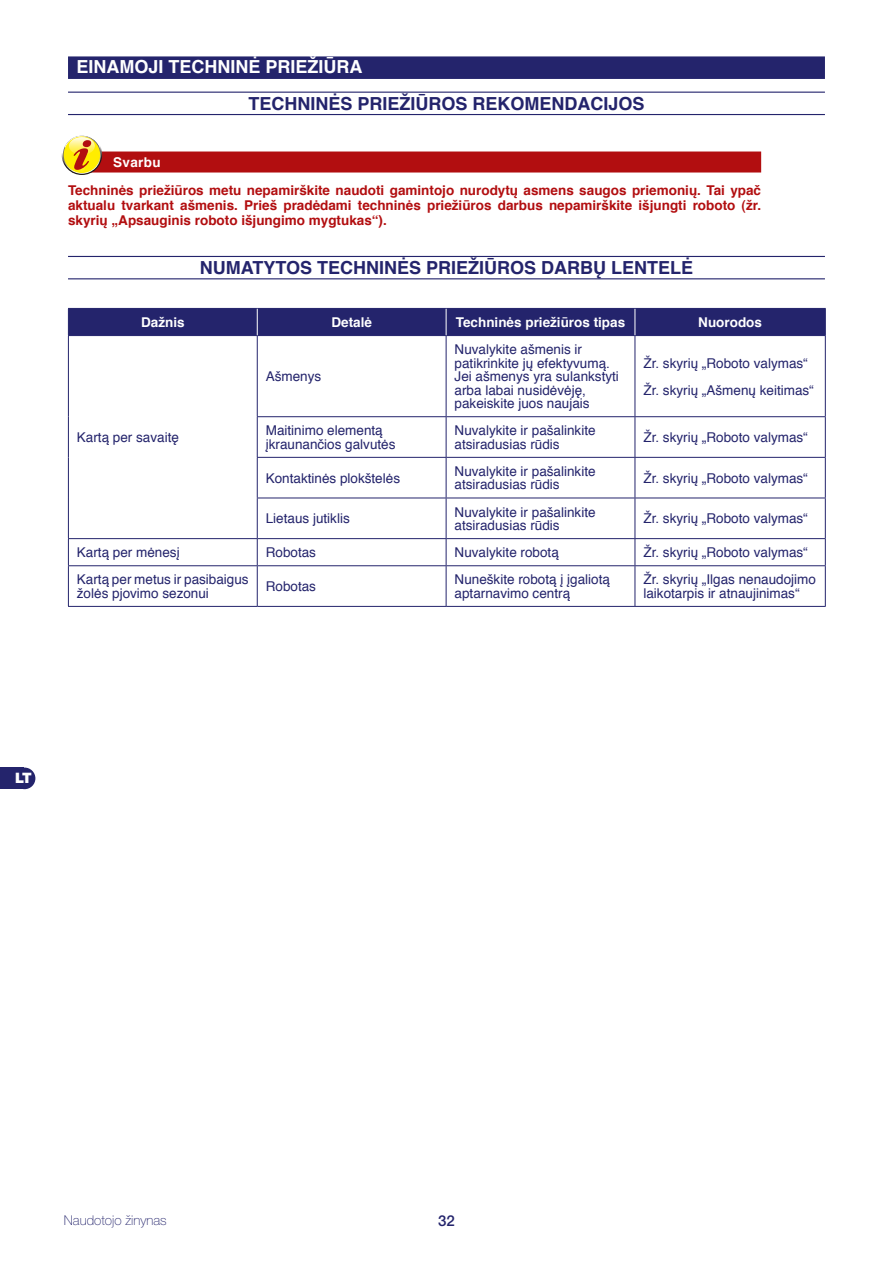
<style>
.page{position:relative;width:893px;height:1263px;background:#fff}
.page>*{position:absolute;margin:0;border:0;box-sizing:border-box;transform-origin:0 0}
.t1{font:700 18px "Helvetica";color:#24246c}
.t2{font:700 18px "Helvetica";color:#fff}
.t3{font:500 15px "Helvetica Neue LT Std";color:#24246c}
.t4{font:900 14.4px "Helvetica Neue LT Std";color:#fff}
.t5{font:13.5px/13.5px "Helvetica";color:#24246c}
.t6{font:700 13.5px/15px "Helvetica";color:#b20e10;text-align:justify}
.t7{font:700 13.5px "Helvetica";color:#fff}
.t8{font:100 13.5px "Helvetica Neue LT Std";color:#24246c}
</style>
<div class="page">
<div style="left:0;top:767px;width:24px;height:22px;background:#24246c"></div>
<div style="left:14px;top:767px;width:21px;height:22px;background:#24246c;border-radius:50%"></div>
<div style="left:68px;top:56px;width:757px;height:23px;background:#24246c"></div>
<hr style="left:68px;top:92px;width:757px;height:1px;background:#24246c">
<hr style="left:68px;top:114px;width:757px;height:1px;background:#24246c">
<div style="left:72px;top:152px;width:689px;height:21px;background:#b20e10"></div>
<svg style="left:62px;top:134px;width:40px;height:41px"></svg>
<svg style="left:63px;top:136px;width:38px;height:38px"></svg>
<svg style="left:64px;top:136px;width:36px;height:37px"></svg>
<svg style="left:65px;top:136px;width:34px;height:34px"></svg>
<hr style="left:68px;top:256px;width:757px;height:1px;background:#24246c">
<hr style="left:68px;top:278px;width:757px;height:1px;background:#24246c">
<hr style="left:68px;top:336px;width:1px;height:81px;background:#24246c">
<hr style="left:257px;top:336px;width:1px;height:80px;background:#24246c">
<hr style="left:446px;top:336px;width:1px;height:80px;background:#24246c">
<hr style="left:635px;top:336px;width:1px;height:80px;background:#24246c">
<hr style="left:825px;top:336px;width:1px;height:80px;background:#24246c">
<hr style="left:68px;top:417px;width:1px;height:40px;background:#24246c">
<hr style="left:257px;top:416px;width:189px;height:1px;background:#24246c">
<hr style="left:257px;top:417px;width:1px;height:40px;background:#24246c">
<hr style="left:446px;top:416px;width:189px;height:1px;background:#24246c">
<hr style="left:446px;top:417px;width:1px;height:40px;background:#24246c">
<hr style="left:635px;top:416px;width:191px;height:1px;background:#24246c">
<hr style="left:635px;top:417px;width:1px;height:40px;background:#24246c">
<hr style="left:825px;top:417px;width:1px;height:40px;background:#24246c">
<hr style="left:68px;top:457px;width:1px;height:41px;background:#24246c">
<hr style="left:257px;top:457px;width:189px;height:1px;background:#24246c">
<hr style="left:257px;top:458px;width:1px;height:40px;background:#24246c">
<hr style="left:446px;top:457px;width:189px;height:1px;background:#24246c">
<hr style="left:446px;top:458px;width:1px;height:40px;background:#24246c">
<hr style="left:635px;top:457px;width:191px;height:1px;background:#24246c">
<hr style="left:635px;top:458px;width:1px;height:40px;background:#24246c">
<hr style="left:825px;top:458px;width:1px;height:40px;background:#24246c">
<hr style="left:68px;top:498px;width:1px;height:40px;background:#24246c">
<hr style="left:257px;top:498px;width:189px;height:1px;background:#24246c">
<hr style="left:257px;top:498px;width:1px;height:40px;background:#24246c">
<hr style="left:446px;top:498px;width:189px;height:1px;background:#24246c">
<hr style="left:446px;top:498px;width:1px;height:40px;background:#24246c">
<hr style="left:635px;top:498px;width:191px;height:1px;background:#24246c">
<hr style="left:635px;top:498px;width:1px;height:40px;background:#24246c">
<hr style="left:825px;top:498px;width:1px;height:40px;background:#24246c">
<hr style="left:68px;top:538px;width:189px;height:1px;background:#24246c">
<svg style="left:68px;top:539px;width:1px;height:26px"></svg>
<hr style="left:257px;top:538px;width:189px;height:1px;background:#24246c">
<svg style="left:257px;top:539px;width:1px;height:26px"></svg>
<hr style="left:446px;top:538px;width:189px;height:1px;background:#24246c">
<svg style="left:446px;top:539px;width:1px;height:26px"></svg>
<hr style="left:635px;top:538px;width:191px;height:1px;background:#24246c">
<svg style="left:635px;top:539px;width:1px;height:26px"></svg>
<svg style="left:825px;top:539px;width:1px;height:26px"></svg>
<hr style="left:68px;top:565px;width:189px;height:1px;background:#24246c">
<hr style="left:68px;top:566px;width:1px;height:40px;background:#24246c">
<hr style="left:257px;top:565px;width:189px;height:1px;background:#24246c">
<hr style="left:257px;top:566px;width:1px;height:40px;background:#24246c">
<hr style="left:446px;top:565px;width:189px;height:1px;background:#24246c">
<hr style="left:446px;top:566px;width:1px;height:40px;background:#24246c">
<hr style="left:635px;top:565px;width:191px;height:1px;background:#24246c">
<hr style="left:635px;top:566px;width:1px;height:40px;background:#24246c">
<hr style="left:825px;top:566px;width:1px;height:40px;background:#24246c">
<hr style="left:68px;top:606px;width:189px;height:1px;background:#24246c">
<hr style="left:257px;top:606px;width:189px;height:1px;background:#24246c">
<hr style="left:446px;top:606px;width:189px;height:1px;background:#24246c">
<hr style="left:635px;top:606px;width:191px;height:1px;background:#24246c">
<div style="left:68px;top:308px;width:758px;height:28px;background:#24246c"></div>
<h1 class="t2" style="left:77px;top:53px;width:288px">EINAMOJI TECHNINĖ PRIEŽIŪRA</h1>
<h1 class="t1" style="left:248px;top:89px;width:398px">TECHNINĖS PRIEŽIŪROS REKOMENDACIJOS</h1>
<p class="t7" style="left:113px;top:152px;width:49px">Svarbu</p>
<p class="t6" style="left:68px;top:183px;width:695px">Techninės priežiūros metu nepamirškite naudoti gamintojo nurodytų asmens saugos priemonių. Tai ypač aktualu tvarkant ašmenis. Prieš pradėdami techninės priežiūros darbus nepamirškite išjungti roboto (žr. skyrių „Apsauginis roboto išjungimo mygtukas“).</p>
<h1 class="t1" style="left:200px;top:253px;width:495px">NUMATYTOS TECHNINĖS PRIEŽIŪROS DARBŲ LENTELĖ</h1>
<p class="t7" style="left:141px;top:311px;width:45px">Dažnis</p>
<p class="t7" style="left:331px;top:311px;width:42px">Detalė</p>
<p class="t7" style="left:456px;top:311px;width:171px">Techninės priežiūros tipas</p>
<p class="t7" style="left:698px;top:311px;width:65px">Nuorodos</p>
<p class="t5" style="left:77px;top:431px;width:104px">Kartą per savaitę</p>
<p class="t5" style="left:266px;top:370px;width:57px">Ašmenys</p>
<p class="t5" style="left:455px;top:343px;width:166px">Nuvalykite ašmenis ir patikrinkite jų efektyvumą.<br>Jei ašmenys yra sulankstyti arba labai nusidėvėję, pakeiskite juos naujais</p>
<p class="t5" style="left:643px;top:350px;width:172px;line-height:27px">Žr. skyrių „Roboto valymas“<br>Žr. skyrių „Ašmenų keitimas“</p>
<p class="t5" style="left:266px;top:424px;width:131px">Maitinimo elementą įkraunančios galvutės</p>
<p class="t5" style="left:455px;top:424px;width:143px">Nuvalykite ir pašalinkite atsiradusias rūdis</p>
<p class="t5" style="left:643px;top:431px;width:166px">Žr. skyrių „Roboto valymas“</p>
<p class="t5" style="left:266px;top:472px;width:136px">Kontaktinės plokštelės</p>
<p class="t5" style="left:455px;top:465px;width:143px">Nuvalykite ir pašalinkite atsiradusias rūdis</p>
<p class="t5" style="left:643px;top:472px;width:166px">Žr. skyrių „Roboto valymas“</p>
<p class="t5" style="left:266px;top:512px;width:86px">Lietaus jutiklis</p>
<p class="t5" style="left:455px;top:505px;width:143px">Nuvalykite ir pašalinkite atsiradusias rūdis</p>
<p class="t5" style="left:643px;top:512px;width:166px">Žr. skyrių „Roboto valymas“</p>
<p class="t5" style="left:77px;top:546px;width:104px">Kartą per mėnesį</p>
<p class="t5" style="left:266px;top:546px;width:52px">Robotas</p>
<p class="t5" style="left:455px;top:546px;width:106px">Nuvalykite robotą</p>
<p class="t5" style="left:643px;top:546px;width:166px">Žr. skyrių „Roboto valymas“</p>
<p class="t5" style="left:77px;top:573px;width:173px">Kartą per metus ir pasibaigus žolės pjovimo sezonui</p>
<p class="t5" style="left:266px;top:580px;width:52px">Robotas</p>
<p class="t5" style="left:455px;top:573px;width:157px">Nuneškite robotą į įgaliotą aptarnavimo centrą</p>
<p class="t5" style="left:643px;top:573px;width:174px">Žr. skyrių „Ilgas nenaudojimo laikotarpis ir atnaujinimas“</p>
<p class="t4" style="left:15px;top:770px;width:18px">LT</p>
<p class="t8" style="left:64px;top:1212px;width:104px">Naudotojo žinynas</p>
<p class="t3" style="left:438px;top:1211px;width:18px">32</p>
</div>
